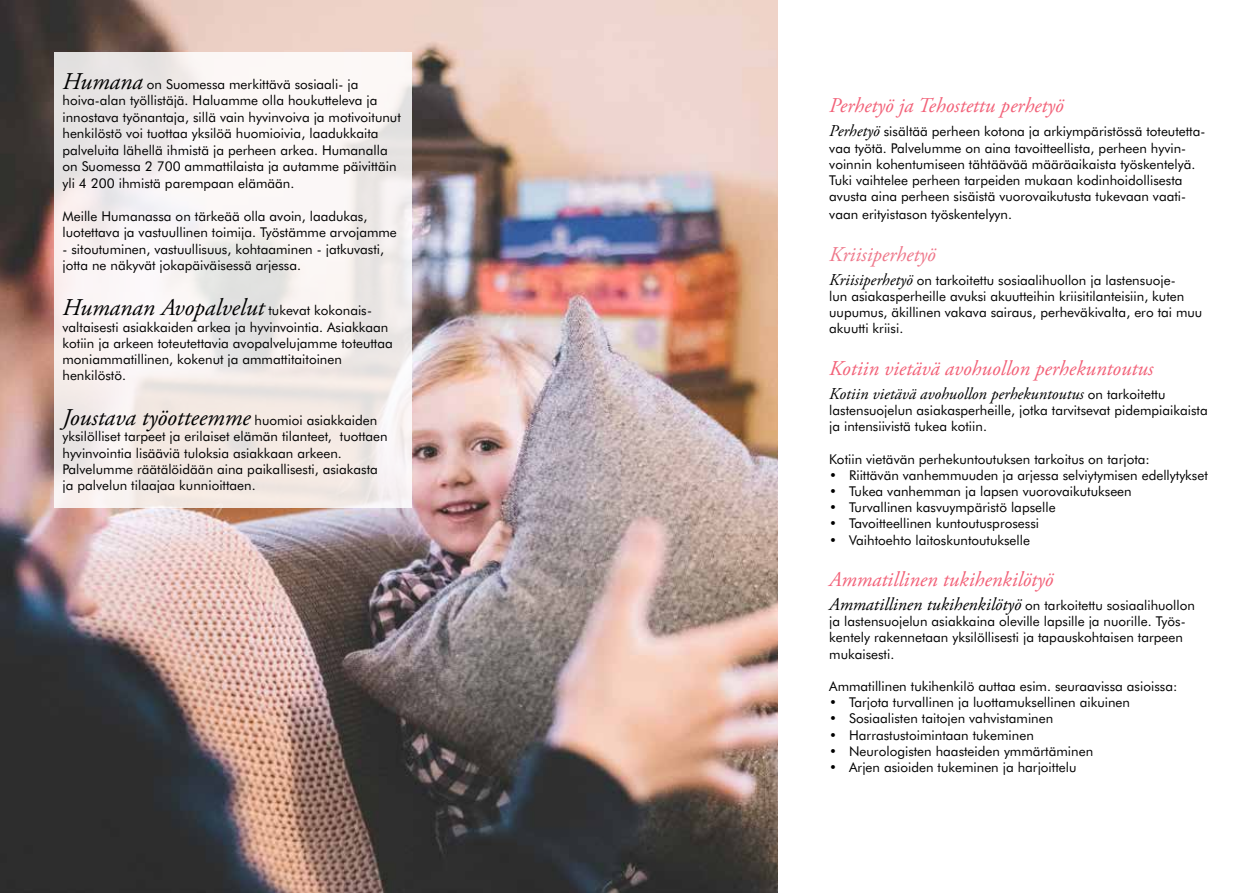
<style>
.page{position:relative;width:1259px;height:893px;background:#fff}
.page>*{position:absolute;margin:0;border:0;box-sizing:border-box;transform-origin:0 0}
.t1{font:italic 24px "Adobe Garamond Pro";color:#000}
.t2{font:italic 21px "Adobe Garamond Pro";color:#f26178}
.t3{font:italic 21px "Adobe Garamond Pro";color:#ee778a}
.t4{font:italic 16.5px "Adobe Garamond Pro";color:#000}
.t5{font:13.5px/16.2px "Futura BT";color:#000}
.s1{font-family:"Adobe Garamond Pro";font-style:italic;font-size:24px}
.s2{font-family:"Futura BT";font-style:normal;font-size:13.5px}
.s3{font-family:"Adobe Garamond Pro";font-style:italic;font-size:16.5px}
.s4{font-family:"Adobe Garamond Pro";font-style:italic;font-size:18px}
</style>
<div class="page">
<img style="left:0;top:0;width:777px;height:893px">
<svg style="left:54px;top:53px;width:357px;height:455px"></svg>
<p class="t5" style="left:63px;top:75px;width:340px"><span class="s1">Humana</span> on Suomessa merkittävä sosiaali- ja hoiva-alan työllistäjä. Haluamme olla houkutteleva ja innostava työnantaja, sillä vain hyvinvoiva ja motivoitunut henkilöstö voi tuottaa yksilöä huomioivia, laadukkaita palveluita lähellä ihmistä ja perheen arkea. Humanalla on Suomessa 2 700 ammattilaista ja autamme päivittäin yli 4 200 ihmistä parempaan elämään.</p>
<p class="t5" style="left:63px;top:207px;width:336px">Meille Humanassa on tärkeää olla avoin, laadukas, luotettava ja vastuullinen toimija. Työstämme arvojamme</p>
<p class="t5" style="left:63px;top:240px;width:323px">- sitoutuminen, vastuullisuus, kohtaaminen - jatkuvasti, jotta ne näkyvät jokapäiväisessä arjessa.</p>
<h1 class="t1" style="left:63px;top:293px;width:311px">Humanan Avopalvelut <span class="s2">tukevat kokonais-</span></h1>
<p class="t5" style="left:63px;top:318px;width:332px">valtaisesti asiakkaiden arkea ja hyvinvointia. Asiakkaan kotiin ja arkeen toteutettavia avopalvelujamme toteuttaa moniammatillinen, kokenut ja ammattitaitoinen henkilöstö.</p>
<h1 class="t1" style="left:63px;top:403px;width:316px">Joustava työotteemme <span class="s2">huomioi asiakkaiden</span></h1>
<p class="t5" style="left:63px;top:428px;width:327px">yksilölliset tarpeet ja erilaiset elämän tilanteet, tuottaen hyvinvointia lisääviä tuloksia asiakkaan arkeen.<br>Palvelumme räätälöidään aina paikallisesti, asiakasta ja palvelun tilaajaa kunnioittaen.</p>
<h2 class="t2" style="left:829px;top:93px;width:236px">Perhetyö ja Tehostettu perhetyö</h2>
<p class="t5" style="left:829px;top:123px;width:378px"><span class="s3">Perhetyö</span> sisältää perheen kotona ja arkiympäristössä toteutetta&shy;vaa työtä. Palvelumme on aina tavoitteellista, perheen hyvin&shy;voinnin kohentumiseen tähtäävää määräaikaista työskentelyä.<br>Tuki vaihtelee perheen tarpeiden mukaan kodinhoidollisesta avusta aina perheen sisäistä vuorovaikutusta tukevaan vaati-</p>
<p class="t5" style="left:829px;top:206px;width:184px">vaan erityistason työskentelyyn.</p>
<h2 class="t3" style="left:829px;top:241px;width:108px">Kriisiperhetyö</h2>
<p class="t5" style="left:829px;top:271px;width:374px"><span class="s3">Kriisiperhetyö</span> on tarkoitettu sosiaalihuollon ja lastensuoje-<br>lun asiakasperheille avuksi akuutteihin kriisitilanteisiin, kuten uupumus, äkillinen vakava sairaus, perheväkivalta, ero tai muu akuutti kriisi.</p>
<h2 class="t2" style="left:829px;top:355px;width:325px">Kotiin vietävä avohuollon perhekuntoutus</h2>
<p class="t4" style="left:829px;top:383px;width:338px">Kotiin vietävä avohuollon perhekuntoutus <span class="s2">on tarkoitettu</span></p>
<p class="t5" style="left:829px;top:402px;width:380px">lastensuojelun asiakasperheille, jotka tarvitsevat pidempiaikaista ja intensiivistä tukea kotiin.</p>
<p class="t5" style="left:829px;top:450px;width:322px">Kotiin vietävän perhekuntoutuksen tarkoitus on tarjota:</p>
<p class="t5" style="left:829px;top:466px;width:380px">• Riittävän vanhemmuuden ja arjessa selviytymisen edellytykset</p>
<p class="t5" style="left:829px;top:483px;width:304px">• Tukea vanhemman ja lapsen vuorovaikutukseen</p>
<p class="t5" style="left:829px;top:499px;width:228px">• Turvallinen kasvuympäristö lapselle</p>
<p class="t5" style="left:829px;top:515px;width:211px">• Tavoitteellinen kuntoutusprosessi</p>
<p class="t5" style="left:829px;top:531px;width:202px">• Vaihtoehto laitoskuntoutukselle</p>
<h2 class="t2" style="left:829px;top:567px;width:225px">Ammatillinen tukihenkilötyö</h2>
<p class="t5" style="left:829px;top:597px;width:367px"><span class="s4">Ammatillinen tukihenkilötyö</span> on tarkoitettu sosiaalihuollon ja lastensuojelun asiakkaina oleville lapsille ja nuorille. Työs&shy;kentely rakennetaan yksilöllisesti ja tapauskohtaisen tarpeen mukaisesti.</p>
<p class="t5" style="left:829px;top:678px;width:349px">Ammatillinen tukihenkilö auttaa esim. seuraavissa asioissa:</p>
<p class="t5" style="left:829px;top:694px;width:302px">• Tarjota turvallinen ja luottamuksellinen aikuinen</p>
<p class="t5" style="left:829px;top:710px;width:225px">• Sosiaalisten taitojen vahvistaminen</p>
<p class="t5" style="left:829px;top:726px;width:206px">• Harrastustoimintaan tukeminen</p>
<p class="t5" style="left:829px;top:742px;width:265px">• Neurologisten haasteiden ymmärtäminen</p>
<p class="t5" style="left:829px;top:759px;width:249px">• Arjen asioiden tukeminen ja harjoittelu</p>
</div>
